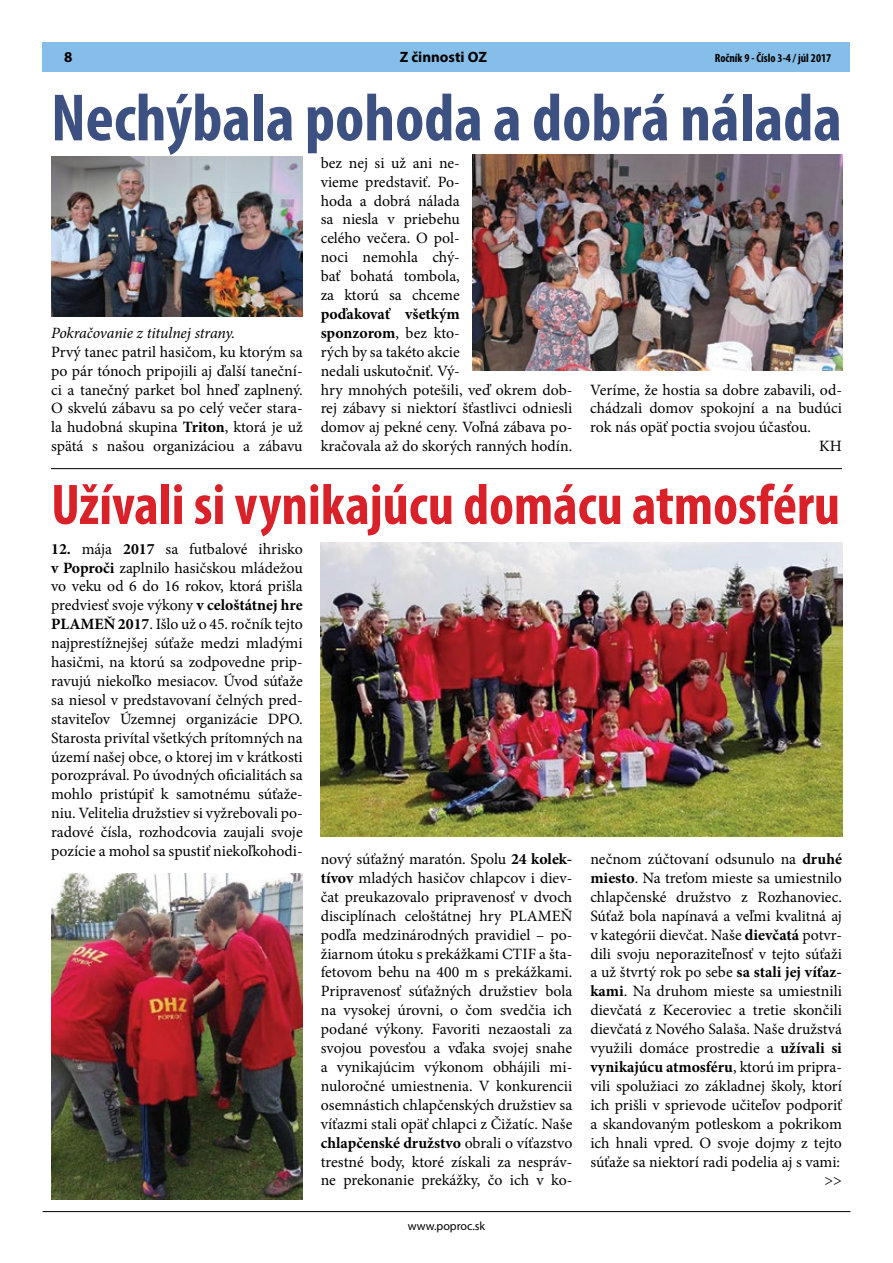
<style>
.page{position:relative;width:893px;height:1263px;background:#fff}
.page>*{position:absolute;margin:0;border:0;box-sizing:border-box;transform-origin:0 0}
.t1{font:700 condensed 67.5px "Myriad Pro";color:#3c5081}
.t2{font:700 condensed 57.75px "Myriad Pro";color:#d82129}
.t3{font:15.75px/18.9px "Minion Pro";color:#000;text-align:justify}
.t4{font:italic 15.75px "Minion Pro";letter-spacing:-.01em;color:#000}
.t5{font:700 15px "Myriad Pro";color:#000}
.t6{font:700 condensed 12px "Myriad Pro";color:#000}
.t7{font:12px "Myriad Pro";color:#000}
.s1{font-weight:700}
</style>
<div class="page">
<hr style="left:43px;top:1211px;width:807px;height:1px;background:#000">
<div style="left:43px;top:43px;width:807px;height:29px;background:#85bee8"></div>
<img style="left:51px;top:157px;width:251px;height:159px">
<img style="left:473px;top:154px;width:369px;height:217px">
<img style="left:321px;top:542px;width:521px;height:294px">
<img style="left:51px;top:874px;width:252px;height:325px">
<hr style="left:51px;top:468px;width:791px;height:1px;background:#000">
<p class="t5" style="left:64px;top:47px;width:10px">8</p>
<p class="t5" style="left:400px;top:47px;width:89px">Z činnosti OZ</p>
<h1 class="t1" style="left:51px;top:76px;width:792px">Nechýbala pohoda a dobrá nálada</h1>
<p class="t6" style="left:715px;top:51px;width:118px">Ročník 9 - Číslo 3-4 / júl 2017</p>
<p class="t3" style="left:321px;top:153px;width:141px">bez nej si už ani ne&shy;vieme predstaviť. Po&shy;hoda a dobrá nálada sa niesla v priebehu celého večera. O pol&shy;noci nemohla chý&shy;bať bohatá tombola, za ktorú sa chceme</p>
<p class="t3" style="left:321px;top:305px;width:253px;text-align:left"><span class="s1">poďakovať všetkým<br>sponzorom</span>, bez kto-<br>rých by sa takéto akcie<br>nedali uskutočniť. Vý-<br>hry mnohých potešili, veď okrem dob&shy;rej zábavy si niektorí šťastlivci odniesli domov aj pekné ceny. Voľná zábava po&shy;kračovala až do skorých ranných hodín.</p>
<p class="t4" style="left:51px;top:322px;width:186px">Pokračovanie z titulnej strany.</p>
<p class="t3" style="left:51px;top:342px;width:253px">Prvý tanec patril hasičom, ku ktorým sa po pár tónoch pripojili aj ďalší taneční&shy;ci a tanečný parket bol hneď zaplnený.<br>O skvelú zábavu sa po celý večer stara&shy;la hudobná skupina <span class="s1">Triton</span>, ktorá je už spätá s našou organizáciou a zábavu</p>
<p class="t3" style="left:590px;top:380px;width:253px">Veríme, že hostia sa dobre zabavili, od-</p>
<p class="t3" style="left:590px;top:399px;width:253px">chádzali domov spokojní a na budúci</p>
<p class="t3" style="left:590px;top:418px;width:222px">rok nás opäť poctia svojou účasťou.</p>
<p class="t3" style="left:819px;top:437px;width:24px">KH</p>
<h2 class="t2" style="left:51px;top:469px;width:790px">Užívali si vynikajúcu domácu atmosféru</h2>
<p class="t3" style="left:51px;top:539px;width:253px"><span class="s1">12.</span> mája <span class="s1">2017</span> sa futbalové ihrisko <span class="s1">v Poproči</span> zaplnilo hasičskou mládežou vo veku od 6 do 16 rokov, ktorá prišla predviesť svoje výkony <span class="s1">v celoštátnej hre PLAMEŇ 2017</span>. Išlo už o 45. ročník tejto najprestížnejšej súťaže medzi mladými hasičmi, na ktorú sa zodpovedne prip&shy;ravujú niekoľko mesiacov. Úvod súťaže sa niesol v predstavovaní čelných pred&shy;staviteľov Územnej organizácie DPO.<br>Starosta privítal všetkých prítomných na území našej obce, o ktorej im v krátkosti porozprával. Po úvodných oficialitách sa mohlo pristúpiť k samotnému súťaže&shy;niu. Velitelia družstiev si vyžrebovali po&shy;radové čísla, rozhodcovia zaujali svoje pozície a mohol sa spustiť niekoľkohodi-</p>
<p class="t3" style="left:321px;top:850px;width:253px">nový súťažný maratón. Spolu <span class="s1">24 kolek&shy;tívov</span> mladých hasičov chlapcov i diev&shy;čat preukazovalo pripravenosť v dvoch disciplínach celoštátnej hry PLAMEŇ podľa medzinárodných pravidiel – po&shy;žiarnom útoku s prekážkami CTIF a šta&shy;fetovom behu na 400 m s prekážkami.<br>Pripravenosť súťažných družstiev bola na vysokej úrovni, o čom svedčia ich podané výkony. Favoriti nezaostali za svojou povesťou a vďaka svojej snahe a vynikajúcim výkonom obhájili mi&shy;nuloročné umiestnenia. V konkurencii osemnástich chlapčenských družstiev sa víťazmi stali opäť chlapci z Čižatíc. Naše <span class="s1">chlapčenské družstvo</span> obrali o víťazstvo trestné body, ktoré získali za nespráv&shy;ne prekonanie prekážky, čo ich v ko-</p>
<p class="t3" style="left:590px;top:850px;width:253px;text-align:right">nečnom zúčtovaní odsunulo na <span class="s1">druhé miesto</span>. Na treťom mieste sa umiestnilo chlapčenské družstvo z Rozhanoviec.<br>Súťaž bola napínavá a veľmi kvalitná aj v kategórii dievčat. Naše <span class="s1">dievčatá</span> potvr&shy;dili svoju neporaziteľnosť v tejto súťaži a už štvrtý rok po sebe <span class="s1">sa stali jej víťaz&shy;kami</span>. Na druhom mieste sa umiestnili dievčatá z Keceroviec a tretie skončili dievčatá z Nového Salaša. Naše družstvá využili domáce prostredie a <span class="s1">užívali si vynikajúcu atmosféru</span>, ktorú im pripra&shy;vili spolužiaci zo základnej školy, ktorí ich prišli v sprievode učiteľov podporiť a skandovaným potleskom a pokrikom ich hnali vpred. O svoje dojmy z tejto súťaže sa niektorí radi podelia aj s vami: &gt;&gt;</p>
<p class="t7" style="left:408px;top:1218px;width:79px">www.poproc.sk</p>
</div>
